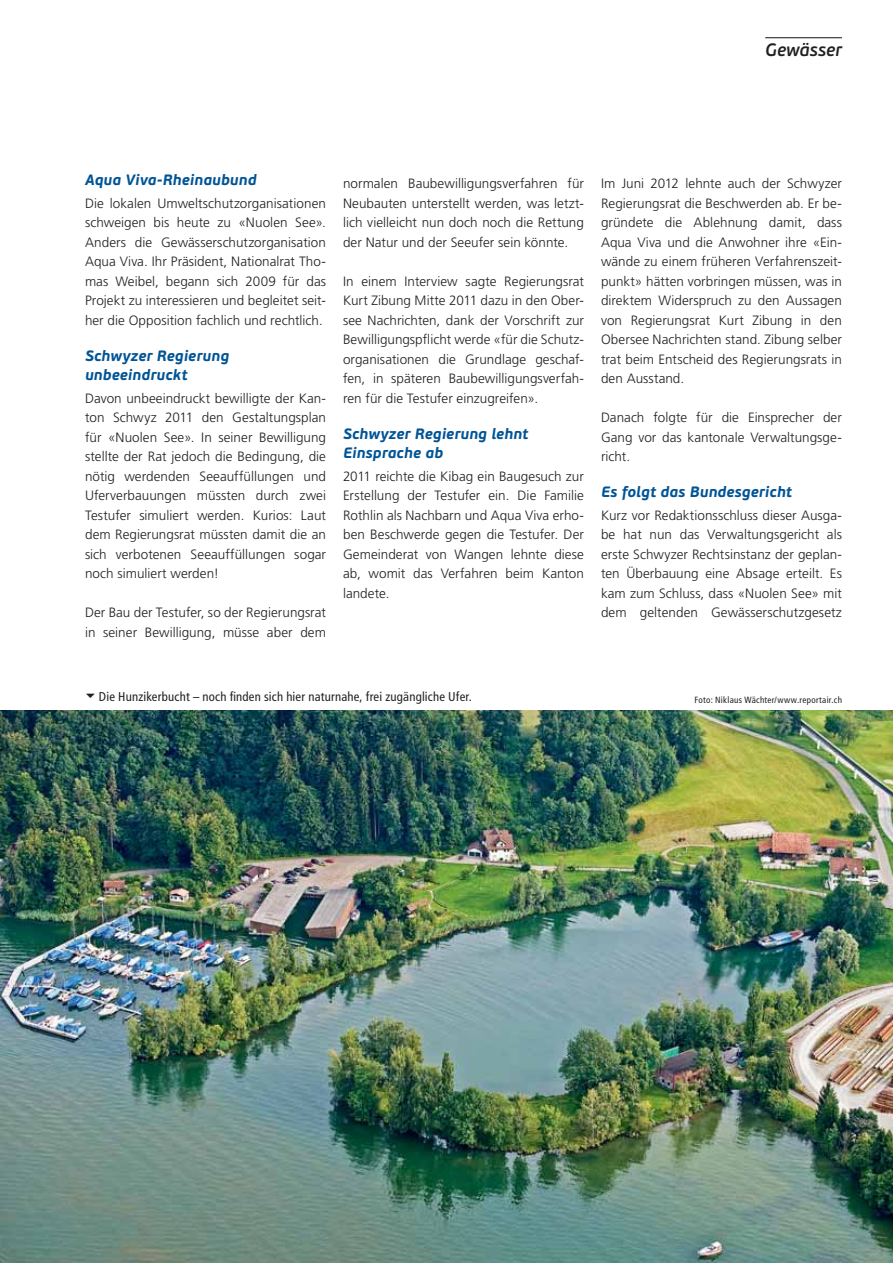
<style>
.page{position:relative;width:893px;height:1263px;background:#fff}
.page>*{position:absolute;margin:0;border:0;box-sizing:border-box;transform-origin:0 0}
.t1{font:italic 600 18px "PF Beau Sans Pro";letter-spacing:-.005em;color:#231f20}
.t2{font:italic 700 15px/19.5px "PF Beau Sans Pro";letter-spacing:.005em;color:#005496}
.t3{font:300 13.5px/19.5px "Frutiger LT Std";color:#231f20;text-align:justify}
.t4{font:condensed 12.75px "Frutiger LT Std";letter-spacing:.015em;color:#231f20}
.t5{font:condensed 9px "Frutiger LT Std";letter-spacing:.03em;color:#231f20}
</style>
<div class="page">
<hr style="left:765px;top:37px;width:77px;height:1px;background:#231f20">
<img style="left:0;top:711px;width:893px;height:552px">
<h1 class="t1" style="left:765px;top:43px;width:78px">Gewässer</h1>
<p class="t2" style="left:85px;top:172px;width:173px">Aqua Viva-Rheinaubund</p>
<p class="t3" style="left:85px;top:194px;width:242px">Die lokalen Umweltschutzorganisationen schweigen bis heute zu «Nuolen See».<br>Anders die Gewässerschutzorganisation Aqua Viva. Ihr Präsident, Nationalrat Tho&shy;mas Weibel, begann sich 2009 für das Projekt zu interessieren und begleitet seit&shy;her die Opposition fachlich und rechtlich.</p>
<p class="t2" style="left:85px;top:347px;width:146px">Schwyzer Regierung unbeeindruckt</p>
<p class="t3" style="left:85px;top:389px;width:243px">Davon unbeeindruckt bewilligte der Kan&shy;ton Schwyz 2011 den Gestaltungsplan für «Nuolen See». In seiner Bewilligung stellte der Rat jedoch die Bedingung, die nötig werdenden Seeauffüllungen und Uferverbauungen müssten durch zwei Testufer simuliert werden. Kurios: Laut dem Regierungsrat müssten damit die an sich verbotenen Seeauffüllungen sogar noch simuliert werden!</p>
<p class="t3" style="left:85px;top:604px;width:242px">Der Bau der Testufer, so der Regierungsrat in seiner Bewilligung, müsse aber dem</p>
<p class="t3" style="left:343px;top:175px;width:243px">normalen Baubewilligungsverfahren für Neubauten unterstellt werden, was letzt&shy;lich vielleicht nun doch noch die Rettung der Natur und der Seeufer sein könnte.</p>
<p class="t3" style="left:343px;top:272px;width:242px">In einem Interview sagte Regierungsrat Kurt Zibung Mitte 2011 dazu in den Ober&shy;see Nachrichten, dank der Vorschrift zur Bewilligungspflicht werde «für die Schutz&shy;organisationen die Grundlage geschaf&shy;fen, in späteren Baubewilligungsverfah&shy;ren für die Testufer einzugreifen».</p>
<p class="t2" style="left:343px;top:425px;width:187px">Schwyzer Regierung lehnt<br>Einsprache ab</p>
<p class="t3" style="left:343px;top:467px;width:242px">2011 reichte die Kibag ein Baugesuch zur Erstellung der Testufer ein. Die Familie Rothlin als Nachbarn und Aqua Viva erho&shy;ben Beschwerde gegen die Testufer. Der Gemeinderat von Wangen lehnte diese ab, womit das Verfahren beim Kanton landete.</p>
<p class="t3" style="left:601px;top:175px;width:242px">Im Juni 2012 lehnte auch der Schwyzer Regierungsrat die Beschwerden ab. Er be&shy;gründete die Ablehnung damit, dass Aqua Viva und die Anwohner ihre «Ein&shy;wände zu einem früheren Verfahrenszeit&shy;punkt» hätten vorbringen müssen, was in direktem Widerspruch zu den Aussagen von Regierungsrat Kurt Zibung in den Obersee Nachrichten stand. Zibung selber trat beim Entscheid des Regierungsrats in den Ausstand.</p>
<p class="t3" style="left:601px;top:408px;width:242px">Danach folgte für die Einsprecher der Gang vor das kantonale Verwaltungsge&shy;richt.</p>
<p class="t2" style="left:601px;top:484px;width:193px">Es folgt das Bundesgericht</p>
<p class="t3" style="left:601px;top:506px;width:243px">Kurz vor Redaktionsschluss dieser Ausga&shy;be hat nun das Verwaltungsgericht als erste Schwyzer Rechtsinstanz der geplan&shy;ten Überbauung eine Absage erteilt. Es kam zum Schluss, dass «Nuolen See» mit dem geltenden Gewässerschutzgesetz</p>
<p class="t4" style="left:99px;top:690px;width:375px">Die Hunzikerbucht – noch finden sich hier naturnahe, frei zugängliche Ufer.</p>
<p class="t5" style="left:694px;top:695px;width:149px">Foto: Niklaus Wächter/www.reportair.ch</p>
</div>
